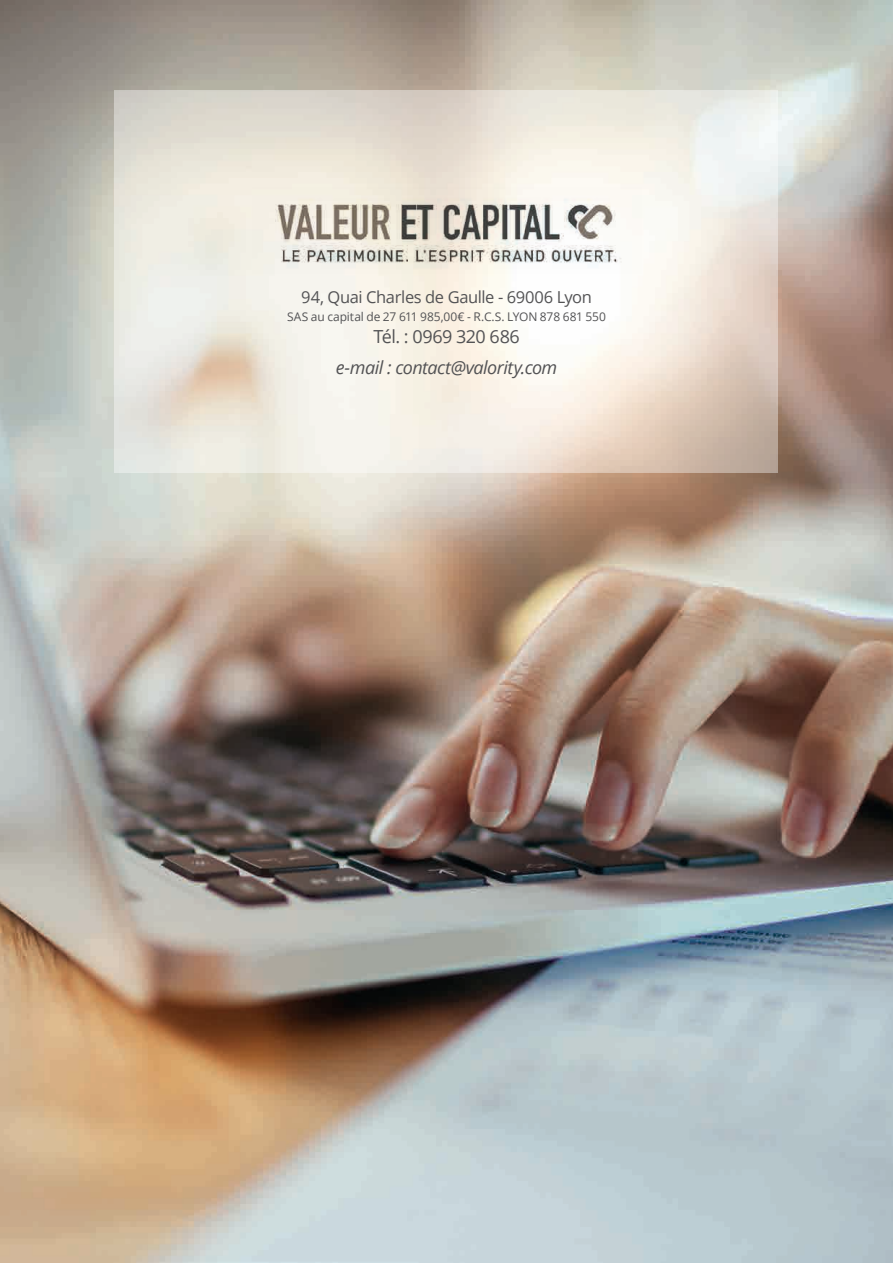
<style>
.page{position:relative;width:893px;height:1263px;background:#fff}
.page>*{position:absolute;margin:0;border:0;box-sizing:border-box;transform-origin:0 0}
.t1{font:italic 18px "Open Sans";letter-spacing:-.03em;color:#535355}
.t2{font:18px "Open Sans";letter-spacing:-.025em;color:#535355}
.t3{font:16.5px "Open Sans";letter-spacing:-.025em;color:#535355}
.t4{font:12px "Open Sans";letter-spacing:-.01em;color:#535355}
</style>
<div class="page">
<img style="left:0;top:0;width:893px;height:1263px">
<svg style="left:115px;top:90px;width:663px;height:383px;background:#ede7dd"></svg>
<img style="left:252px;top:187px;width:389px;height:86px">
<h2 class="t3" style="left:301px;top:286px;width:292px">94, Quai Charles de Gaulle - 69006 Lyon</h2>
<p class="t4" style="left:287px;top:308px;width:320px">SAS au capital de 27 611 985,00€ - R.C.S. LYON 878 681 550</p>
<h1 class="t2" style="left:373px;top:324px;width:148px">Tél. : 0969 320 686</h1>
<h1 class="t1" style="left:336px;top:355px;width:223px">e-mail : contact@valority.com</h1>
</div>
